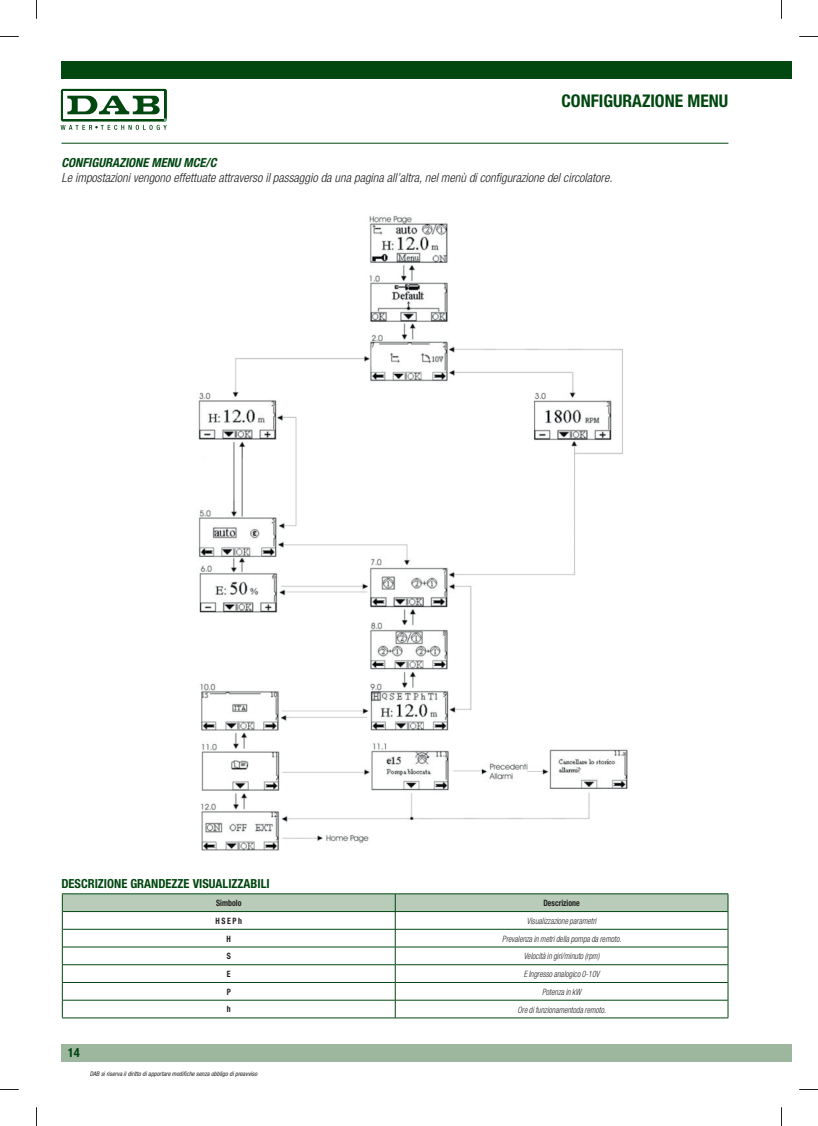
<style>
.page{position:relative;width:818px;height:1126px;background:#fff}
.page>*{position:absolute;margin:0;border:0;box-sizing:border-box;transform-origin:0 0}
.t1{font:700 condensed 17.5px "Helvetica Neue LT";color:#004710}
.t2{font:italic 300 condensed 12.5px "Helvetica Neue LT";color:#231f20}
.t3{font:700 condensed 12.5px "Helvetica Neue LT";color:#004710}
.t4{font:italic 700 condensed 12.5px "Helvetica Neue LT";color:#004710}
.t5{font:italic 300 condensed 8.75px "Helvetica Neue LT";color:#231f20;scale:.9 1}
.t6{font:700 condensed 8.75px "Helvetica Neue LT";color:#231f20;scale:.9 1}
.t7{font:italic condensed 6.25px "Helvetica Neue LT";color:#231f20}
</style>
<div class="page">
<div style="left:781px;top:1043px;width:10px;height:18px;background:#9cb79e"></div>
<div style="left:61px;top:1043px;width:720px;height:18px;background:#9cb79e"></div>
<hr style="left:61px;top:143px;width:667px;height:1px;background:#004710">
<div style="left:61px;top:89px;width:106px;height:32px;background:#004710;border-radius:2px"></div>
<div style="left:63px;top:91px;width:101px;height:28px;background:#fff"></div>
<svg style="left:61px;top:96px;width:106px;height:34px"></svg>
<div style="left:61px;top:61px;width:730px;height:18px;background:#004710"></div>
<img style="left:198px;top:215px;width:430px;height:636px">
<svg style="left:62px;top:893px;width:666px;height:124px"></svg>
<hr style="left:62px;top:1017px;width:665px;height:1px;background:#004710">
<hr style="left:63px;top:911px;width:664px;height:1px;background:#004710">
<hr style="left:63px;top:946px;width:664px;height:1px;background:#004710">
<hr style="left:395px;top:964px;width:332px;height:1px;background:#004710">
<hr style="left:395px;top:999px;width:332px;height:1px;background:#004710">
<hr style="left:62px;top:893px;width:665px;height:1px;background:#004710">
<hr style="left:63px;top:928px;width:664px;height:1px;background:#004710">
<hr style="left:395px;top:982px;width:332px;height:1px;background:#004710">
<svg style="left:0;top:36px;width:19px;height:1px"></svg>
<svg style="left:799px;top:36px;width:18px;height:1px"></svg>
<svg style="left:0;top:1089px;width:19px;height:1px"></svg>
<svg style="left:799px;top:1089px;width:18px;height:1px"></svg>
<svg style="left:36px;top:0;width:1px;height:19px"></svg>
<svg style="left:36px;top:1107px;width:1px;height:18px"></svg>
<h1 class="t1" style="left:561px;top:94px;width:168px">CONFIGURAZIONE MENU</h1>
<h2 class="t4" style="left:61px;top:157px;width:156px">CONFIGURAZIONE MENU MCE/C</h2>
<h2 class="t2" style="left:61px;top:172px;width:552px">Le impostazioni vengono effettuate attraverso il passaggio da una pagina all’altra, nel menù di configurazione del circolatore.</h2>
<h2 class="t3" style="left:61px;top:879px;width:210px">DESCRIZIONE GRANDEZZE VISUALIZZABILI</h2>
<p class="t6" style="left:216px;top:899px;width:30px">Simbolo</p>
<p class="t6" style="left:543px;top:899px;width:42px">Descrizione</p>
<p class="t6" style="left:215px;top:917px;width:31px">H S E P h</p>
<p class="t5" style="left:526px;top:917px;width:79px">Visualizzazione parametri</p>
<p class="t6" style="left:226px;top:935px;width:6px">H</p>
<p class="t5" style="left:502px;top:935px;width:134px">Prevalenza in metri della pompa da remoto.</p>
<p class="t6" style="left:226px;top:952px;width:6px">S</p>
<p class="t5" style="left:523px;top:952px;width:85px">Velocità in giri/minuto (rpm)</p>
<p class="t6" style="left:227px;top:970px;width:6px">E</p>
<p class="t5" style="left:523px;top:970px;width:86px">E Ingresso analogico 0-10V</p>
<p class="t6" style="left:226px;top:988px;width:6px">P</p>
<p class="t5" style="left:542px;top:988px;width:45px">Potenza in kW</p>
<p class="t6" style="left:227px;top:1006px;width:6px">h</p>
<p class="t5" style="left:517px;top:1006px;width:100px">Ore di funzionamentoda remoto.</p>
<h2 class="t3" style="left:68px;top:1047px;width:13px">14</h2>
<p class="t7" style="left:90px;top:1071px;width:169px">DAB si riserva il diritto di apportare modifiche senza obbligo di preavviso</p>
</div>
